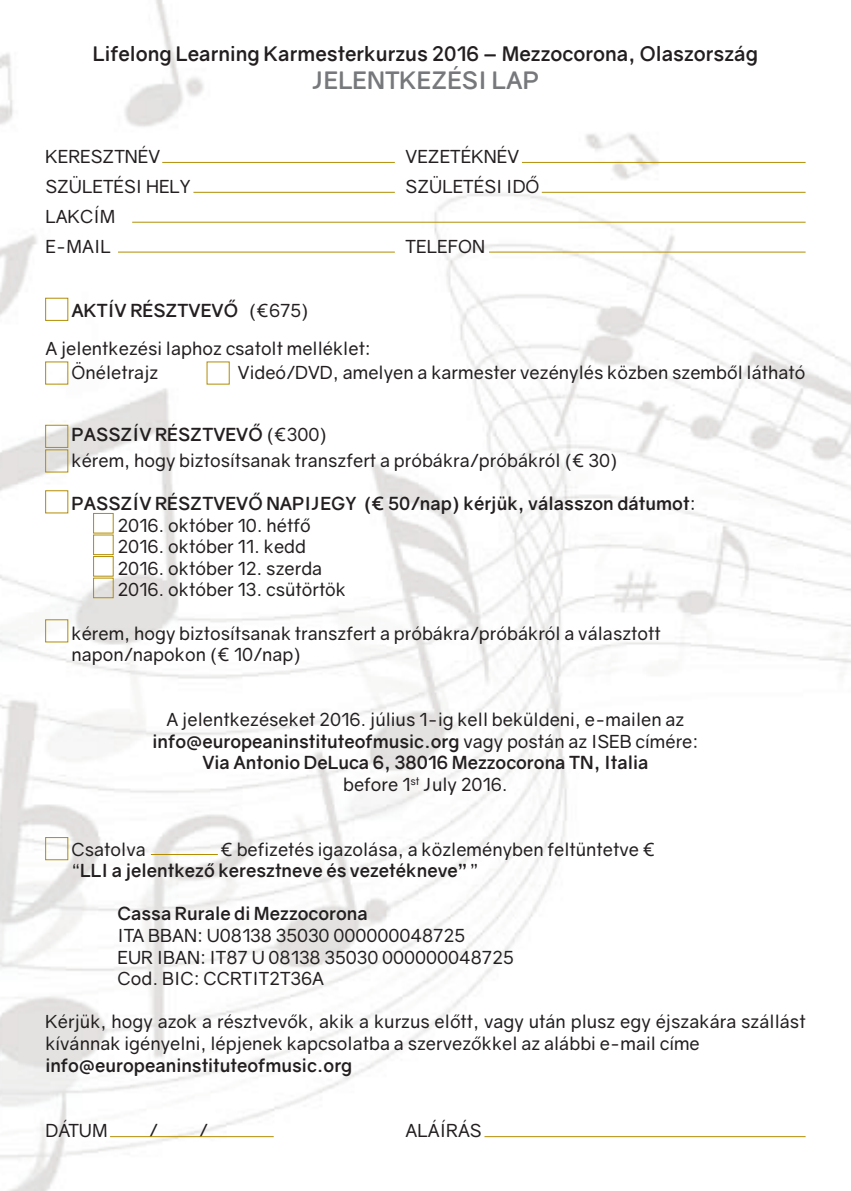
<style>
.page{position:relative;width:851px;height:1191px;background:#fff}
.page>*{position:absolute;margin:0;border:0;box-sizing:border-box;transform-origin:0 0}
.t1{font:700 24px "Gravity";color:#76787b}
.t2{font:700 20px "Gravity";color:#231f20}
.t3{font:18px/21.6px "Gravity";color:#231f20}
.t4{font:700 18px "Gravity";color:#231f20}
.s1{font-weight:700}
</style>
<div class="page">
<img style="left:0;top:0;width:850px;height:1191px">
<div style="left:45px;top:298px;width:23px;height:23px;border:1px solid #b28d03"></div>
<div style="left:45px;top:425px;width:23px;height:23px;border:1px solid #b28d03"></div>
<div style="left:45px;top:837px;width:23px;height:23px;border:1px solid #b28d03"></div>
<div style="left:93px;top:513px;width:20px;height:20px;border:1px solid #b28d03"></div>
<div style="left:93px;top:535px;width:20px;height:20px;border:1px solid #b28d03"></div>
<div style="left:93px;top:556px;width:20px;height:20px;border:1px solid #b28d03"></div>
<div style="left:93px;top:578px;width:20px;height:20px;border:1px solid #b28d03"></div>
<hr style="left:162px;top:162px;width:233px;height:1px;background:#b28d03">
<hr style="left:522px;top:162px;width:283px;height:1px;background:#b28d03">
<hr style="left:193px;top:192px;width:202px;height:1px;background:#b28d03">
<hr style="left:541px;top:192px;width:264px;height:1px;background:#b28d03">
<hr style="left:132px;top:222px;width:673px;height:1px;background:#b28d03">
<hr style="left:118px;top:252px;width:277px;height:1px;background:#b28d03">
<hr style="left:151px;top:854px;width:67px;height:1px;background:#b28d03">
<hr style="left:484px;top:1136px;width:321px;height:1px;background:#b28d03">
<hr style="left:110px;top:1136px;width:164px;height:1px;background:#b28d03">
<hr style="left:489px;top:252px;width:316px;height:1px;background:#b28d03">
<p class="t2" style="left:93px;top:41px;width:666px">Lifelong Learning Karmesterkurzus 2016 – Mezzocorona, Olaszország</p>
<h1 class="t1" style="left:312px;top:66px;width:229px">JELENTKEZÉSI LAP</h1>
<p class="t3" style="left:45px;top:145px;width:116px">KERESZTNÉV</p>
<p class="t3" style="left:405px;top:145px;width:115px">VEZETÉKNÉV</p>
<p class="t3" style="left:45px;top:175px;width:147px">SZÜLETÉSI HELY</p>
<p class="t3" style="left:405px;top:175px;width:135px">SZÜLETÉSI IDŐ</p>
<p class="t3" style="left:45px;top:201px;width:72px;line-height:30px">LAKCÍM<br>E-MAIL</p>
<p class="t3" style="left:405px;top:235px;width:81px">TELEFON</p>
<p class="t3" style="left:45px;top:292px;width:327px;line-height:37.6px;text-indent:26px"><span class="s1">AKTÍV RÉSZTVEVŐ</span> (€675)<br>A jelentkezési laphoz csatolt melléklet:</p>
<p class="t3" style="left:71px;top:362px;width:88px">Önéletrajz</p>
<p class="t3" style="left:238px;top:362px;width:569px">Videó/DVD, amelyen a karmester vezénylés közben szemből látható</p>
<p class="t3" style="left:71px;top:421px;width:547px;line-height:26px"><span class="s1">PASSZÍV RÉSZTVEVŐ</span> (€300)<br>kérem, hogy biztosítsanak transzfert a próbákra/próbákról (€ 30)</p>
<p class="t3" style="left:117px;top:492px;width:579px;text-indent:-46px"><span class="s1">PASSZÍV RÉSZTVEVŐ NAPIJEGY (€ 50/nap) kérjük, válasszon dátumot</span>:<br>2016. október 10. hétfő<br>2016. október 11. kedd<br>2016. október 12. szerda<br>2016. október 13. csütörtök</p>
<p class="t3" style="left:71px;top:622px;width:590px">kérem, hogy biztosítsanak transzfert a próbákra/próbákról a választott napon/napokon (€ 10/nap)</p>
<p class="t3" style="left:152px;top:708px;width:547px;text-align:center">A jelentkezéseket 2016. július 1-ig kell beküldeni, e-mailen az <span class="s1">info@europeaninstituteofmusic.org</span> vagy postán az ISEB címére:<br><span class="s1">Via Antonio DeLuca 6, 38016 Mezzocorona TN, Italia<br></span>before 1<sup>st</sup> July 2016.</p>
<p class="t3" style="left:71px;top:838px;width:585px;text-indent:149px">€ befizetés igazolása, a közleményben feltüntetve € “<span class="s1">LLI a jelentkező keresztneve és vezetékneve”</span> ”</p>
<p class="t4" style="left:117px;top:903px;width:252px">Cassa Rurale di Mezzocorona</p>
<p class="t3" style="left:117px;top:924px;width:397px">ITA BBAN: U08138 35030 000000048725<br>EUR IBAN: IT87 U 08138 35030 000000048725<br>Cod. BIC: CCRTIT2T36A</p>
<p class="t3" style="left:45px;top:1011px;width:761px">Kérjük, hogy azok a résztvevők, akik a kurzus előtt, vagy után plusz egy éjszakára szállást kívánnak igényelni, lépjenek kapcsolatba a szervezőkkel az alábbi e-mail címe</p>
<p class="t4" style="left:45px;top:1054px;width:308px">info@europeaninstituteofmusic.org</p>
<p class="t3" style="left:71px;top:838px;width:76px">Csatolva</p>
<p class="t3" style="left:45px;top:1119px;width:64px">DÁTUM</p>
<p class="t3" style="left:149px;top:1119px;width:10px">/</p>
<p class="t3" style="left:199px;top:1119px;width:10px">/</p>
<p class="t3" style="left:405px;top:1119px;width:78px">ALÁÍRÁS</p>
</div>
